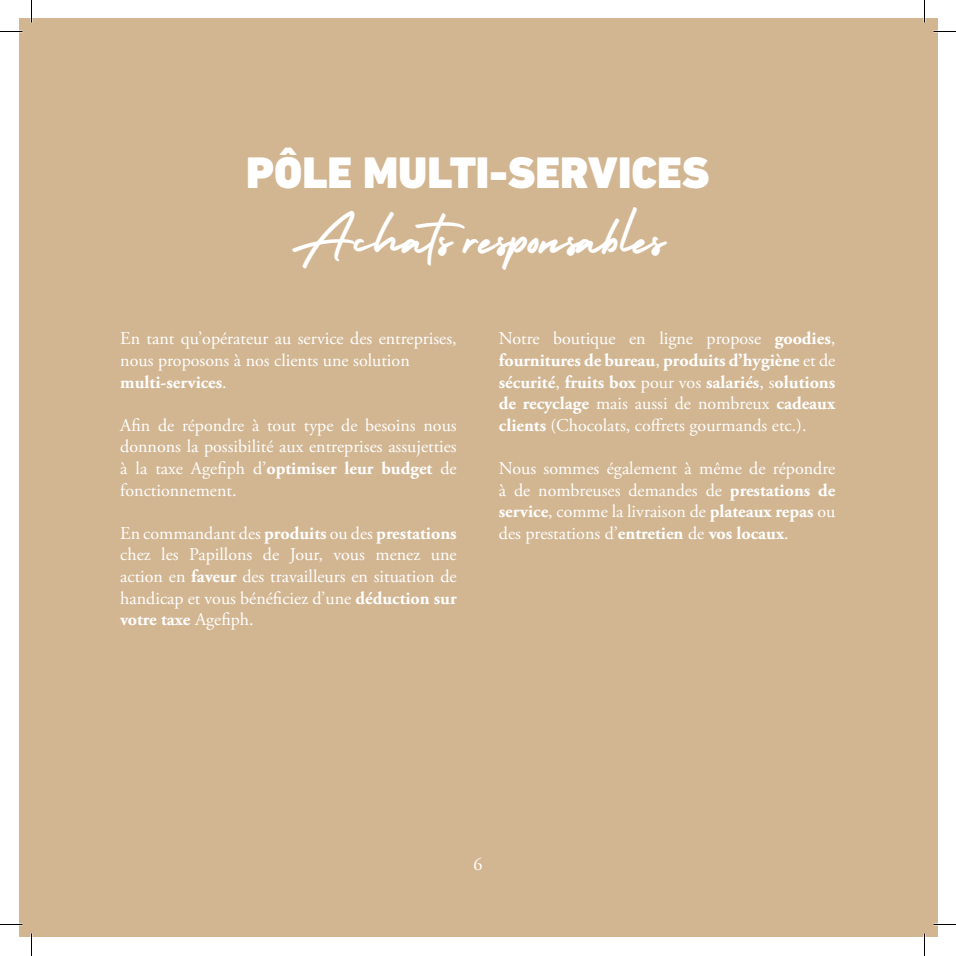
<style>
.page{position:relative;width:956px;height:956px;background:#fff}
.page>*{position:absolute;margin:0;border:0;box-sizing:border-box;transform-origin:0 0}
.t1{font:900 45px "DIN Next LT Pro";color:#fff}
.t2{font:37.5px "Holiday Free";color:#fff}
.t3{font:18px/21.6px "Adobe Garamond Pro";color:#fff;text-align:justify}
.t4{font:700 18px/21.6px "Adobe Garamond Pro";color:#fff;text-align:justify}
.s1{font-weight:700}
.s2{font-weight:400}
</style>
<div class="page">
<div style="left:19px;top:19px;width:918px;height:918px;background:#d2b692"></div>
<hr style="left:0;top:923px;width:22px;height:2px;background:#fff">
<hr style="left:933px;top:923px;width:23px;height:2px;background:#fff">
<hr style="left:923px;top:0;width:2px;height:23px;background:#fff">
<hr style="left:923px;top:933px;width:2px;height:23px;background:#fff">
<svg style="left:0;top:31px;width:22px;height:1px"></svg>
<svg style="left:933px;top:31px;width:23px;height:1px"></svg>
<svg style="left:0;top:924px;width:22px;height:1px"></svg>
<svg style="left:933px;top:924px;width:23px;height:1px"></svg>
<svg style="left:31px;top:0;width:1px;height:23px"></svg>
<svg style="left:31px;top:933px;width:1px;height:23px"></svg>
<svg style="left:924px;top:0;width:1px;height:23px"></svg>
<svg style="left:924px;top:933px;width:1px;height:23px"></svg>
<h1 class="t1" style="left:246px;top:146px;width:465px">PÔLE MULTI-SERVICES</h1>
<h2 class="t2" style="left:290px;top:215px;width:377px">Achats responsables</h2>
<p class="t3" style="left:120px;top:328px;width:338px;text-align:left">En tant qu’opérateur au service des entreprises, nous proposons à nos clients une solution <span class="s1">multi-services</span>.</p>
<p class="t3" style="left:120px;top:415px;width:338px">Afin de répondre à tout type de besoins nous donnons la possibilité aux entreprises assujetties à la taxe Agefiph d’<span class="s1">optimiser leur budget</span> de fonctionnement.</p>
<p class="t3" style="left:120px;top:523px;width:338px">En commandant des <span class="s1">produits</span> ou des <span class="s1">prestations </span>chez les Papillons de Jour, vous menez une action en <span class="s1">faveur</span> des travailleurs en situation de handicap et vous bénéficiez d’une <span class="s1">déduction sur votre taxe</span> Agefiph.</p>
<p class="t4" style="left:499px;top:328px;width:338px"><span class="s2">Notre boutique en ligne propose</span> goodies<span class="s2">, </span>fournitures de bureau<span class="s2">,</span> produits d’hygiène <span class="s2">et de </span>sécurité<span class="s2">,</span> fruits box <span class="s2">pour vos</span> salariés<span class="s2">, s</span>olutions de recyclage <span class="s2">mais aussi de nombreux</span> cadeaux clients <span class="s2">(Chocolats, coffrets gourmands etc.).</span></p>
<p class="t3" style="left:499px;top:458px;width:338px">Nous sommes également à même de répondre à de nombreuses demandes de <span class="s1">prestations de service</span>, comme la livraison de <span class="s1">plateaux repas</span> ou des prestations d’<span class="s1">entretien</span> de <span class="s1">vos locaux</span>.</p>
<p class="t3" style="left:473px;top:854px;width:10px">6</p>
</div>
